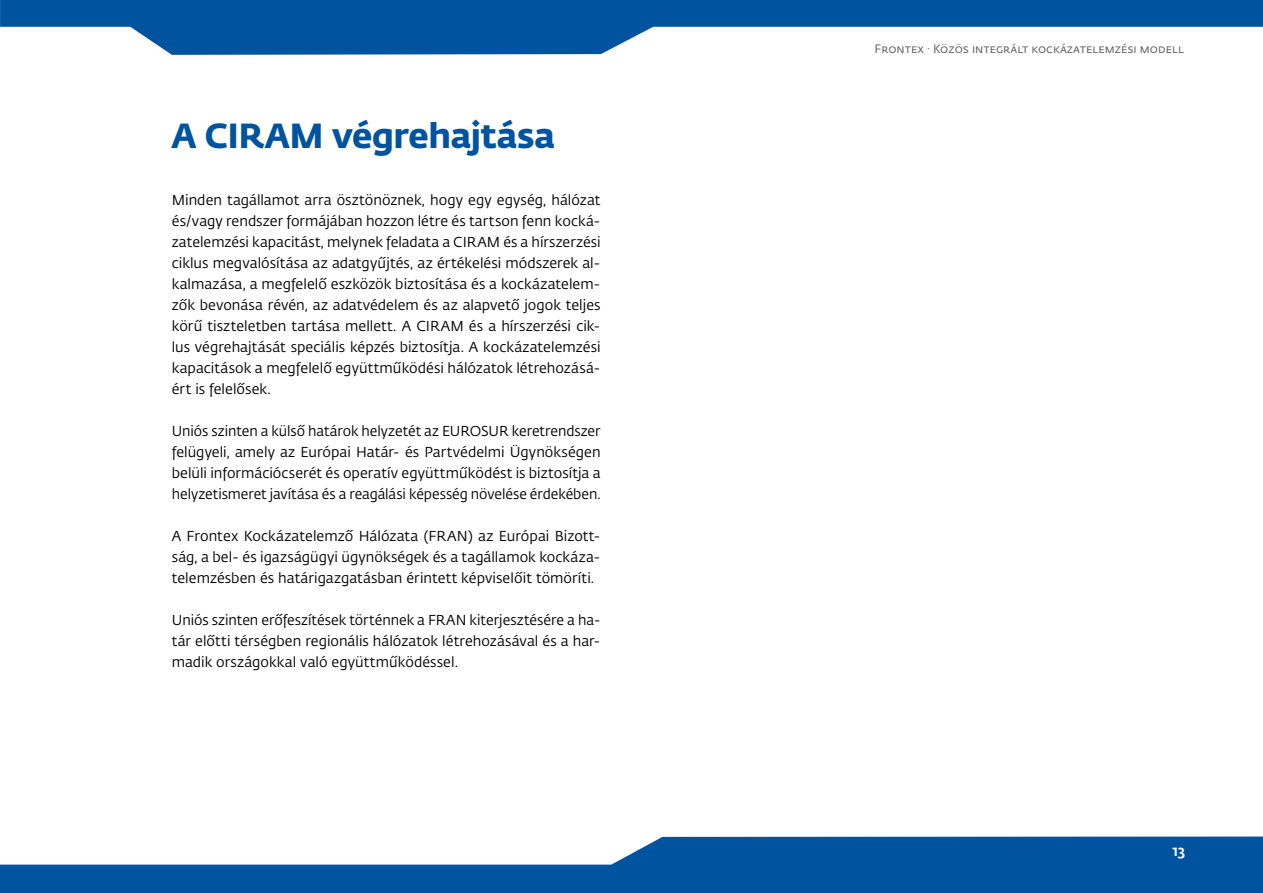
<style>
.page{position:relative;width:1263px;height:893px;background:#fff}
.page>*{position:absolute;margin:0;border:0;box-sizing:border-box;transform-origin:0 0}
.t1{font:700 34.5px "Fedra Sans Pro";letter-spacing:-.015em;color:#00539f}
.t2{font:500 15px "Fedra Sans Pro";color:#fff}
.t3{font:14.25px/21px "Fedra Sans Pro";color:#000;text-align:justify}
.t4{font:12px "Fedra Sans Pro";color:#58595b}
</style>
<div class="page">
<svg style="left:0;top:836px;width:1263px;height:57px;fill:#00539f"></svg>
<svg style="left:0;top:0;width:1263px;height:55px;fill:#00539f"></svg>
<h1 class="t1" style="left:172px;top:108px;width:385px">A CIRAM végrehajtása</h1>
<p class="t3" style="left:172px;top:189px;width:430px">Minden tagállamot arra ösztönöznek, hogy egy egység, hálózat és/vagy rendszer formájában hozzon létre és tartson fenn kocká&shy;zatelemzési kapacitást, melynek feladata a CIRAM és a hírszerzési ciklus megvalósítása az adatgyűjtés, az értékelési módszerek al&shy;kalmazása, a megfelelő eszközök biztosítása és a kockázatelem&shy;zők bevonása révén, az adatvédelem és az alapvető jogok teljes körű tiszteletben tartása mellett. A CIRAM és a hírszerzési cik&shy;lus végrehajtását speciális képzés biztosítja. A kockázatelemzési kapacitások a megfelelő együttműködési hálózatok létrehozásá&shy;ért is felelősek.</p>
<p class="t3" style="left:172px;top:420px;width:430px">Uniós szinten a külső határok helyzetét az EUROSUR keretrendszer felügyeli, amely az Európai Határ- és Partvédelmi Ügynökségen belüli információcserét és operatív együttműködést is biztosítja a helyzetismeret javítása és a reagálási képesség növelése érdekében.</p>
<p class="t3" style="left:172px;top:525px;width:430px">A Frontex Kockázatelemző Hálózata (FRAN) az Európai Bizott&shy;ság, a bel- és igazságügyi ügynökségek és a tagállamok kockáza&shy;telemzésben és határigazgatásban érintett képviselőit tömöríti.</p>
<p class="t3" style="left:172px;top:609px;width:430px">Uniós szinten erőfeszítések történnek a FRAN kiterjesztésére a ha&shy;tár előtti térségben regionális hálózatok létrehozásával és a har&shy;madik országokkal való együttműködéssel.</p>
<p class="t4" style="left:874px;top:41px;width:311px">Frontex · Közös integrált kockázatelemzési modell</p>
<p class="t2" style="left:1172px;top:839px;width:14px">13</p>
</div>
